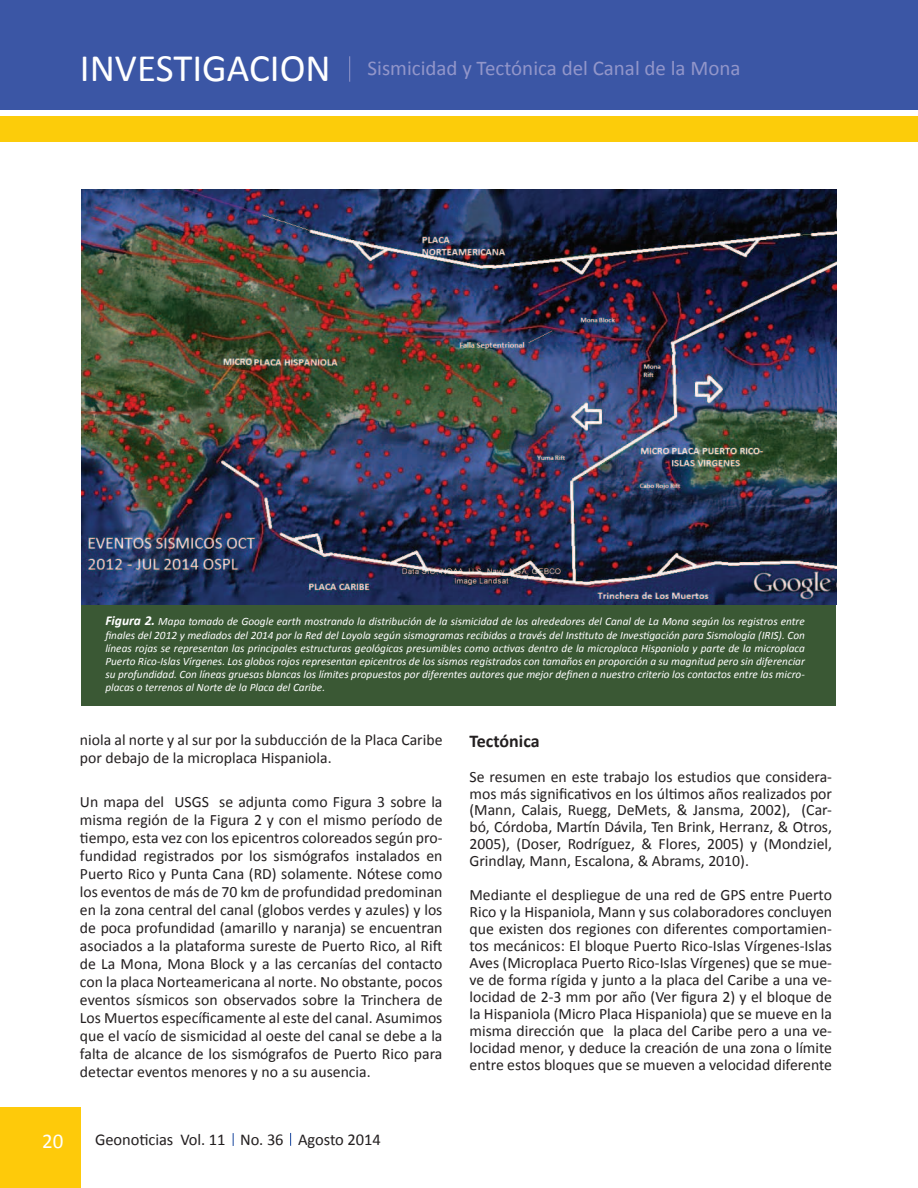
<style>
.page{position:relative;width:918px;height:1188px;background:#fff}
.page>*{position:absolute;margin:0;border:0;box-sizing:border-box;transform-origin:0 0}
.t1{font:21px "Calibri";color:#9296ca}
.t2{font:21px "Calibri";color:#fff}
.t3{font:700 18px "Calibri";color:#231f20}
.t4{font:16.5px "Calibri";letter-spacing:-.005em;color:#231f20}
.t5{font:15.75px/18px "Calibri";color:#231f20;text-align:justify}
.t6{font:italic 11.25px/13.2px "Calibri";color:#fff;text-align:justify}
.s1{font-size:39px;color:#fff}
.s2{font-weight:700;font-size:13.5px}
</style>
<div class="page">
<div style="left:0;top:1107px;width:81px;height:81px;background:#feca0a"></div>
<svg style="left:233px;top:1133px;width:1px;height:13px"></svg>
<svg style="left:290px;top:1133px;width:1px;height:13px"></svg>
<div style="left:0;top:0;width:918px;height:110px;background:#3b56a5"></div>
<div style="left:0;top:116px;width:918px;height:26px;background:#fccc0a"></div>
<svg style="left:349px;top:56px;width:1px;height:26px"></svg>
<div style="left:81px;top:604px;width:755px;height:102px;background:#3a5834"></div>
<img style="left:81px;top:190px;width:755px;height:414px">
<h1 class="t1" style="left:80px;top:55px;width:662px"><span class="s1">INVESTIGACION</span> Sismicidad y Tectónica del Canal de la Mona</h1>
<p class="t6" style="left:105px;top:615px;width:701px"><span class="s2">Figura 2.</span> Mapa tomado de Google earth mostrando la distribución de la sismicidad de los alrededores del Canal de La Mona según los registros entre finales del 2012 y mediados del 2014 por la Red del Loyola según sismogramas recibidos a través del Instituto de Investigación para Sismología (IRIS). Con líneas rojas se representan las principales estructuras geológicas presumibles como activas dentro de la microplaca Hispaniola y parte de la microplaca Puerto Rico-Islas Vírgenes. Los globos rojos representan epicentros de los sismos registrados con tamaños en proporción a su magnitud pero sin diferenciar su profundidad. Con líneas gruesas blancas los límites propuestos por diferentes autores que mejor definen a nuestro criterio los contactos entre las micro&shy;placas o terrenos al Norte de la Placa del Caribe.</p>
<p class="t5" style="left:80px;top:730px;width:364px">niola al norte y al sur por la subducción de la Placa Caribe por debajo de la microplaca Hispaniola.</p>
<p class="t5" style="left:80px;top:792px;width:364px">Un mapa del USGS se adjunta como Figura 3 sobre la misma región de la Figura 2 y con el mismo período de tiempo, esta vez con los epicentros coloreados según pro&shy;fundidad registrados por los sismógrafos instalados en Puerto Rico y Punta Cana (RD) solamente. Nótese como los eventos de más de 70 km de profundidad predominan en la zona central del canal (globos verdes y azules) y los de poca profundidad (amarillo y naranja) se encuentran asociados a la plataforma sureste de Puerto Rico, al Rift de La Mona, Mona Block y a las cercanías del contacto con la placa Norteamericana al norte. No obstante, pocos eventos sísmicos son observados sobre la Trinchera de Los Muertos específicamente al este del canal. Asumimos que el vacío de sismicidad al oeste del canal se debe a la falta de alcance de los sismógrafos de Puerto Rico para detectar eventos menores y no a su ausencia.</p>
<h1 class="t2" style="left:42px;top:1128px;width:23px">20</h1>
<p class="t4" style="left:95px;top:1130px;width:287px">Geonoticias Vol. 11 No. 36 Agosto 2014</p>
<p class="t3" style="left:470px;top:729px;width:72px">Tectónica</p>
<p class="t5" style="left:470px;top:767px;width:364px;line-height:17px">Se resumen en este trabajo los estudios que considera&shy;mos más significativos en los últimos años realizados por (Mann, Calais, Ruegg, DeMets, &amp; Jansma, 2002), (Car&shy;bó, Córdoba, Martín Dávila, Ten Brink, Herranz, &amp; Otros, 2005), (Doser, Rodríguez, &amp; Flores, 2005) y (Mondziel, Grindlay, Mann, Escalona, &amp; Abrams, 2010).</p>
<p class="t5" style="left:470px;top:886px;width:364px;line-height:17px">Mediante el despliegue de una red de GPS entre Puerto Rico y la Hispaniola, Mann y sus colaboradores concluyen que existen dos regiones con diferentes comportamien&shy;tos mecánicos: El bloque Puerto Rico-Islas Vírgenes-Islas Aves (Microplaca Puerto Rico-Islas Vírgenes) que se mue&shy;ve de forma rígida y junto a la placa del Caribe a una ve&shy;locidad de 2-3 mm por año (Ver figura 2) y el bloque de la Hispaniola (Micro Placa Hispaniola) que se mueve en la misma dirección que la placa del Caribe pero a una ve&shy;locidad menor, y deduce la creación de una zona o límite entre estos bloques que se mueven a velocidad diferente</p>
</div>
